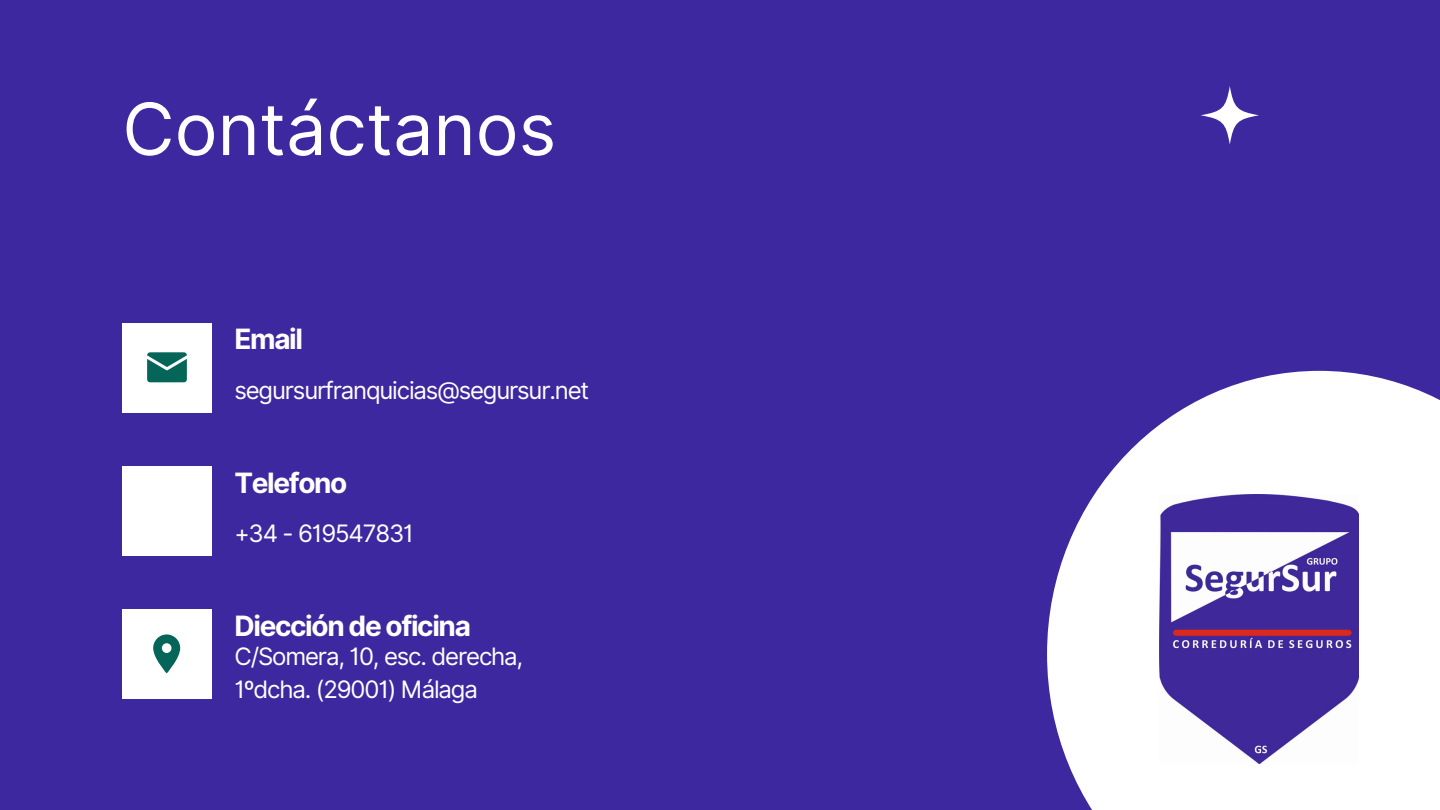
<style>
.page{position:relative;width:1440px;height:810px;background:#3e289f}
.page>*{position:absolute;margin:0;border:0;box-sizing:border-box;transform-origin:0 0}
.t1{font:72px "Inter";color:#fff}
.t2{font:700 28px "Inter";letter-spacing:-.05em;color:#fff}
.t3{font:24px/33px "Inter";letter-spacing:-.045em;color:#fff}
</style>
<div class="page">
<svg style="left:1047px;top:371px;width:393px;height:439px;fill:#fff"></svg>
<svg style="left:1201px;top:86px;width:58px;height:59px"></svg>
<div style="left:122px;top:323px;width:89px;height:89px;background:#fff"></div>
<svg style="left:147px;top:352px;width:40px;height:30px"></svg>
<div style="left:122px;top:466px;width:89px;height:89px;background:#fff"></div>
<div style="left:122px;top:609px;width:89px;height:90px;background:#fff"></div>
<svg style="left:153px;top:634px;width:27px;height:39px"></svg>
<img style="left:1159px;top:495px;width:200px;height:268px">
<h1 class="t1" style="left:122px;top:86px;width:435px">Contáctanos</h1>
<p class="t2" style="left:234px;top:322px;width:70px">Email</p>
<p class="t3" style="left:234px;top:373px;width:356px">segursurfranquicias@segursur.net</p>
<p class="t2" style="left:234px;top:466px;width:115px">Telefono</p>
<p class="t3" style="left:234px;top:517px;width:181px">+34 - 619547831</p>
<p class="t2" style="left:234px;top:609px;width:238px">Diección de oficina</p>
<p class="t3" style="left:234px;top:640px;width:290px">C/Somera, 10, esc. derecha,<br>1ºdcha. (29001) Málaga</p>
</div>
